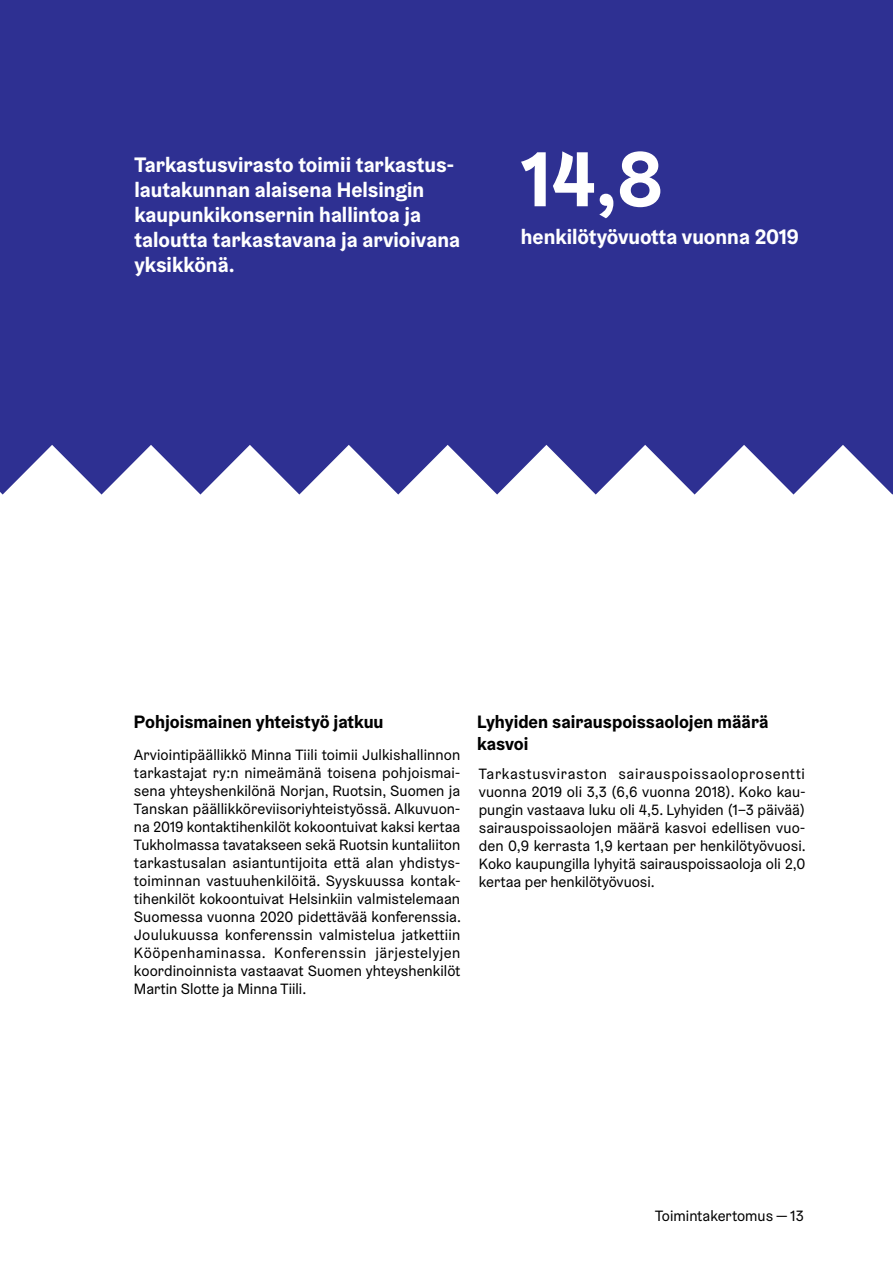
<style>
.page{position:relative;width:893px;height:1263px;background:#fff}
.page>*{position:absolute;margin:0;border:0;box-sizing:border-box;transform-origin:0 0}
.t1{font:700 78px "Helsinki Grotesk";color:#fff}
.t2{font:700 21px/25.2px "Helsinki Grotesk";color:#fff}
.t3{font:700 18px/21.6px "Helsinki Grotesk";color:#000}
.t4{font:15px/18px "Helsinki Grotesk";color:#000;text-align:justify}
</style>
<div class="page">
<div style="left:0;top:0;width:893px;height:494px;background:#2e3092"></div>
<h2 class="t2" style="left:134px;top:151px;width:327px">Tarkastusvirasto toimii tarkastus&shy;lautakunnan alaisena Helsingin kaupunkikonsernin hallintoa ja taloutta tarkastavana ja arvioivana yksikkönä.</h2>
<h1 class="t1" style="left:521px;top:129px;width:143px">14,8</h1>
<h2 class="t2" style="left:521px;top:223px;width:280px">henkilötyövuotta vuonna 2019</h2>
<p class="t3" style="left:134px;top:710px;width:251px">Pohjoismainen yhteistyö jatkuu</p>
<p class="t4" style="left:134px;top:745px;width:329px">Arviointipäällikkö Minna Tiili toimii Julkishallinnon tarkastajat ry:n nimeämänä toisena pohjoismai&shy;sena yhteyshenkilönä Norjan, Ruotsin, Suomen ja Tanskan päällikköreviisoriyhteistyössä. Alkuvuon&shy;na 2019 kontaktihenkilöt kokoontuivat kaksi kertaa Tukholmassa tavatakseen sekä Ruotsin kuntaliiton tarkastusalan asiantuntijoita että alan yhdistys&shy;toiminnan vastuuhenkilöitä. Syyskuussa kontak&shy;tihenkilöt kokoontuivat Helsinkiin valmistelemaan Suomessa vuonna 2020 pidettävää konferenssia.<br>Joulukuussa konferenssin valmistelua jatkettiin Kööpenhaminassa. Konferenssin järjestelyjen koordinoinnista vastaavat Suomen yhteyshenkilöt Martin Slotte ja Minna Tiili.</p>
<p class="t3" style="left:477px;top:711px;width:293px">Lyhyiden sairauspoissaolojen määrä kasvoi</p>
<p class="t4" style="left:479px;top:764px;width:329px">Tarkastusviraston sairauspoissaoloprosentti vuonna 2019 oli 3,3 (6,6 vuonna 2018). Koko kau&shy;pungin vastaava luku oli 4,5. Lyhyiden (1–3 päivää) sairauspoissaolojen määrä kasvoi edellisen vuo&shy;den 0,9 kerrasta 1,9 kertaan per henkilötyövuosi.<br>Koko kaupungilla lyhyitä sairauspoissaoloja oli 2,0 kertaa per henkilötyövuosi.</p>
<p class="t4" style="left:655px;top:1206px;width:150px">Toimintakertomus — 13</p>
</div>
